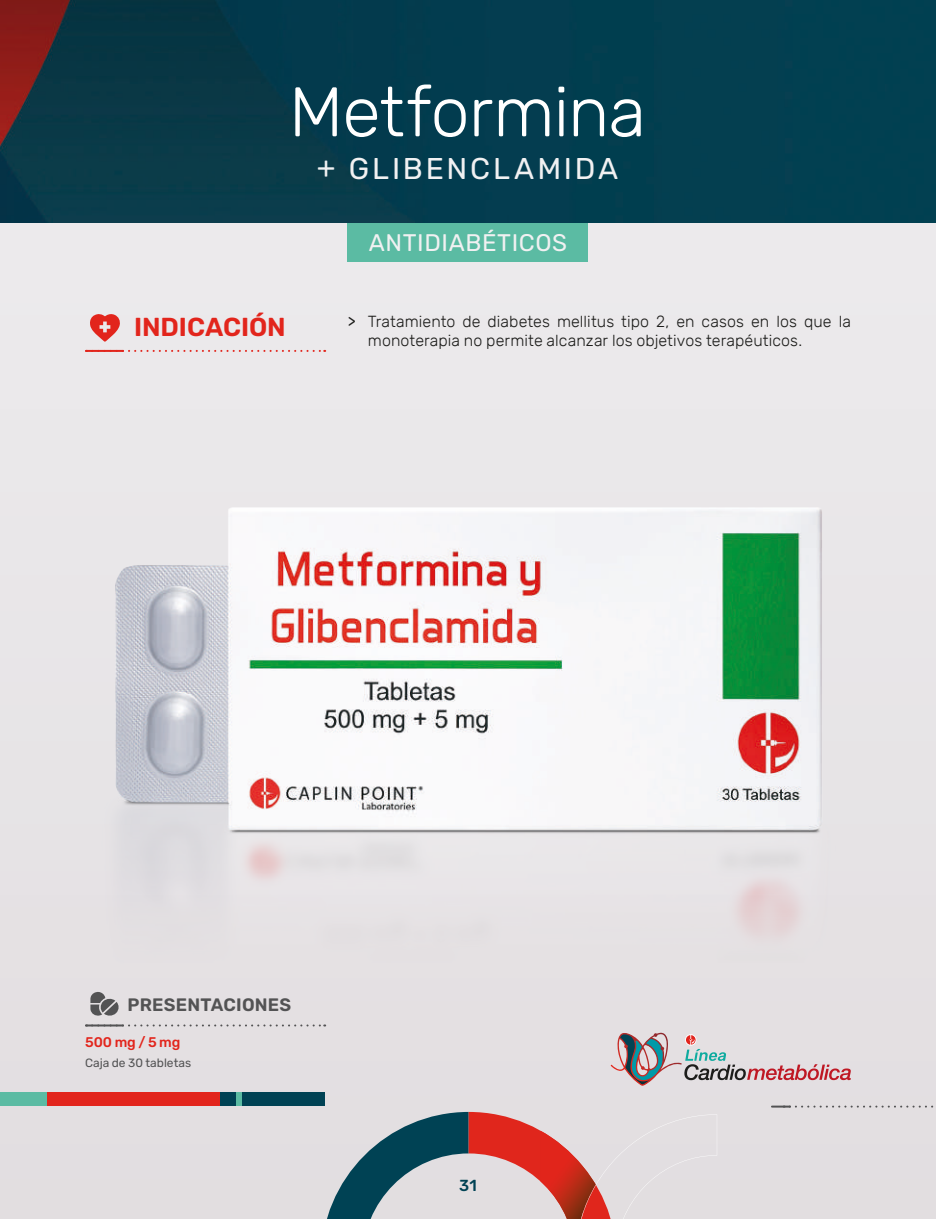
<style>
.page{position:relative;width:936px;height:1219px;background:#fff}
.page>*{position:absolute;margin:0;border:0;box-sizing:border-box;transform-origin:0 0}
.t1{font:300 70px "Rubik";letter-spacing:-.015em;color:#fff}
.t2{font:30px "Rubik";letter-spacing:.09em;color:#f1f1f2}
.t3{font:600 26px "Rubik";letter-spacing:-.005em;color:#e2251c}
.t4{font:24px "Rubik";letter-spacing:.025em;color:#f1f1f2}
.t5{font:600 18px "Rubik";letter-spacing:.01em;color:#535354}
.t6{font:300 16px/19.2px "Rubik";letter-spacing:.005em;color:#1d1d1b}
.t7{font:500 16px "Rubik";color:#004254}
.t8{font:500 14px "Rubik";letter-spacing:-.005em;color:#e2251c}
.t9{font:12px "Rubik";color:#535354}
.s1{font-weight:400}
</style>
<div class="page">
<div style="left:0;top:0;width:935px;height:1219px;background:#eae8ea"></div>
<div style="left:348px;top:218px;width:240px;height:44px;background:#5bbba3"></div>
<svg style="left:791px;top:1106px;width:145px;height:2px"></svg>
<hr style="left:771px;top:1106px;width:20px;height:2px;background:#535354">
<div style="left:0;top:1092px;width:178px;height:14px;background:#5bbba3"></div>
<div style="left:47px;top:1092px;width:265px;height:14px;background:#e2251c"></div>
<div style="left:221px;top:1092px;width:104px;height:14px;background:#004254"></div>
<div style="left:236px;top:1092px;width:5px;height:14px;background:#5bbba3"></div>
<svg style="left:610px;top:1051px;width:240px;height:35px"></svg>
<svg style="left:326px;top:1112px;width:215px;height:107px"></svg>
<img style="left:540px;top:1131px;width:35px;height:88px">
<img style="left:575px;top:1157px;width:21px;height:28px">
<img style="left:596px;top:1185px;width:15px;height:34px">
<img style="left:575px;top:1185px;width:21px;height:34px">
<img style="left:0;top:0;width:935px;height:223px">
<svg style="left:128px;top:350px;width:197px;height:2px"></svg>
<hr style="left:85px;top:350px;width:39px;height:2px;background:#e2251c">
<svg style="left:90px;top:314px;width:30px;height:28px"></svg>
<img style="left:85px;top:507px;width:737px;height:544px">
<h1 class="t1" style="left:289px;top:73px;width:359px">Metformina</h1>
<h2 class="t2" style="left:316px;top:152px;width:303px">+ GLIBENCLAMIDA</h2>
<h3 class="t3" style="left:134px;top:312px;width:153px">INDICACIÓN</h3>
<h3 class="t4" style="left:369px;top:230px;width:200px">ANTIDIABÉTICOS</h3>
<p class="t6" style="left:368px;top:312px;width:484px;text-indent:-20px"><span class="s1">&gt;</span> Tratamiento de diabetes mellitus tipo 2, en casos en los que la monoterapia no permite alcanzar los objetivos terapéuticos.</p>
<p class="t5" style="left:127px;top:994px;width:165px">PRESENTACIONES</p>
<p class="t8" style="left:85px;top:1034px;width:97px">500 mg / 5 mg</p>
<p class="t9" style="left:85px;top:1056px;width:108px">Caja de 30 tabletas</p>
<p class="t7" style="left:459px;top:1176px;width:19px">31</p>
</div>
